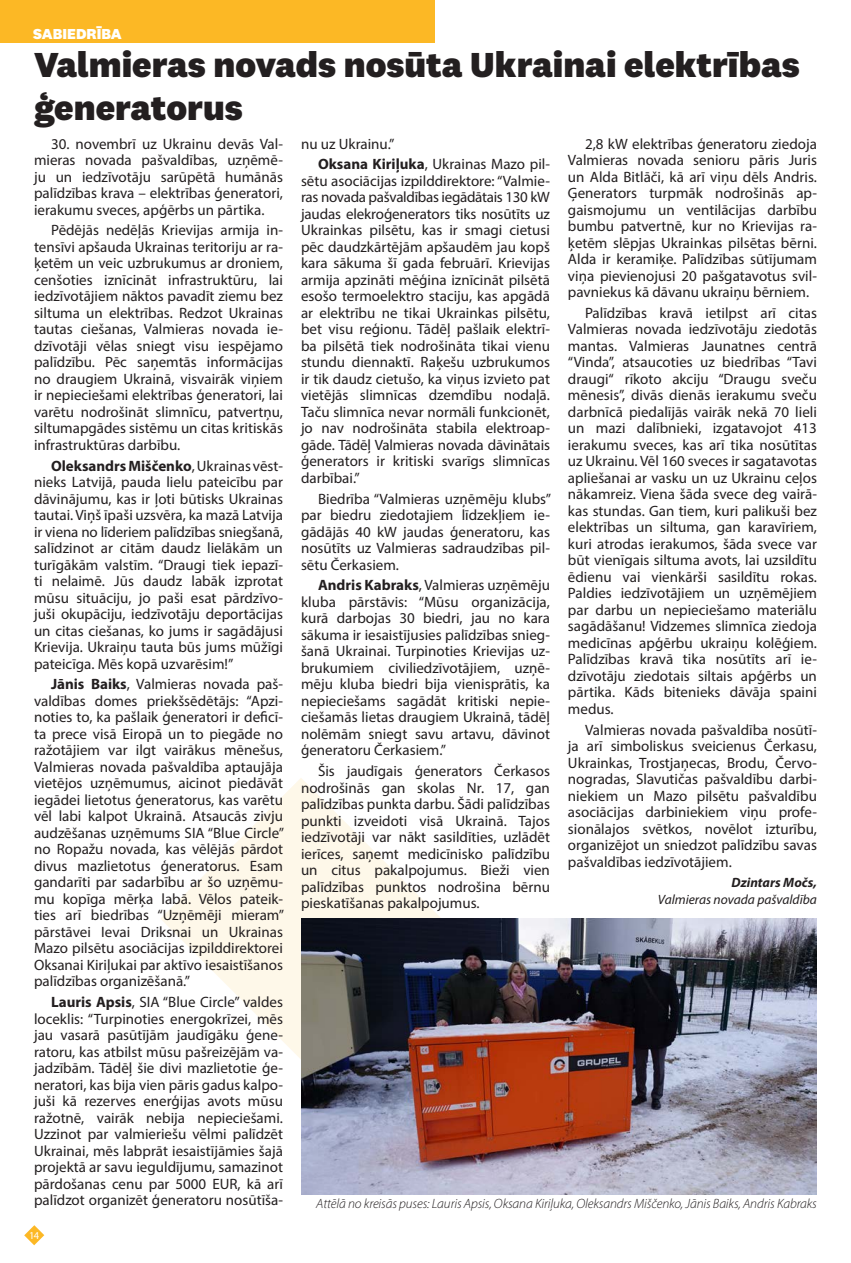
<style>
.page{position:relative;width:851px;height:1263px;background:#fff}
.page>*{position:absolute;margin:0;border:0;box-sizing:border-box;transform-origin:0 0}
.Virsraksts{font:800 36px/43.2px "National 2";color:#231f20}
.Pamata_teksts{font:15px/16.5px "Myriad Pro";color:#231f20;text-align:justify}
.t1{font:800 15px "National 2";color:#fff}
.Foto_apraksts{font:italic 300 13.5px "Myriad Pro";letter-spacing:-.01em;color:#231f20}
.Pamata_teksts-2{font:italic 13.5px/16.5px "Myriad Pro";color:#231f20;text-align:right}
.lpp{font:10.5px "Myriad Pro";color:#fff}
.s1{font-weight:700}
</style>
<div class="page">
<svg style="left:161px;top:778px;width:280px;height:281px"></svg>
<svg style="left:24px;top:1225px;width:20px;height:20px"></svg>
<div style="left:0;top:0;width:434px;height:43px;background:#fcb825"></div>
<img style="left:301px;top:919px;width:515px;height:275px">
<p class="t1" style="left:33px;top:25px;width:90px">SABIEDRĪBA</p>
<p class="Virsraksts" style="left:34px;top:43px;width:767px">Valmieras novads nosūta Ukrainai elektrības ģeneratorus</p>
<p class="Pamata_teksts" style="left:34px;top:135px;width:250px;text-indent:17px">30. novembrī uz Ukrainu devās Val&shy;mieras novada pašvaldības, uzņēmē&shy;ju un iedzīvotāju sarūpētā humānās palīdzības krava – elektrības ģeneratori, ierakumu sveces, apģērbs un pārtika.</p>
<p class="Pamata_teksts" style="left:34px;top:222px;width:250px;text-indent:17px">Pēdējās nedēļās Krievijas armija in&shy;tensīvi apšauda Ukrainas teritoriju ar ra&shy;ķetēm un veic uzbrukumus ar droniem, cenšoties iznīcināt infrastruktūru, lai iedzīvotājiem nāktos pavadīt ziemu bez siltuma un elektrības. Redzot Ukrainas tautas ciešanas, Valmieras novada ie&shy;dzīvotāji vēlas sniegt visu iespējamo palīdzību. Pēc saņemtās informācijas no draugiem Ukrainā, visvairāk viņiem ir nepieciešami elektrības ģeneratori, lai varētu nodrošināt slimnīcu, patvertņu, siltumapgādes sistēmu un citas kritiskās infrastruktūras darbību.</p>
<p class="Pamata_teksts" style="left:34px;top:457px;width:250px;text-indent:17px"><span class="s1">Oleksandrs Miščenko</span>, Ukrainas vēst&shy;nieks Latvijā, pauda lielu pateicību par dāvinājumu, kas ir ļoti būtisks Ukrainas tautai. Viņš īpaši uzsvēra, ka mazā Latvija ir viena no līderiem palīdzības sniegšanā, salīdzinot ar citām daudz lielākām un turīgākām valstīm. “Draugi tiek iepazī&shy;ti nelaimē. Jūs daudz labāk izprotat mūsu situāciju, jo paši esat pārdzīvo&shy;juši okupāciju, iedzīvotāju deportācijas un citas ciešanas, ko jums ir sagādājusi Krievija. Ukraiņu tauta būs jums mūžīgi pateicīga. Mēs kopā uzvarēsim!”</p>
<p class="Pamata_teksts" style="left:34px;top:676px;width:252px;text-indent:17px"><span class="s1">Jānis Baiks</span>, Valmieras novada paš&shy;valdības domes priekšsēdētājs: “Apzi&shy;noties to, ka pašlaik ģeneratori ir deficī&shy;ta prece visā Eiropā un to piegāde no ražotājiem var ilgt vairākus mēnešus, Valmieras novada pašvaldība aptaujāja vietējos uzņēmumus, aicinot piedāvāt iegādei lietotus ģeneratorus, kas varētu vēl labi kalpot Ukrainā. Atsaucās zivju audzēšanas uzņēmums SIA “Blue Circle” no Ropažu novada, kas vēlējās pārdot divus mazlietotus ģeneratorus. Esam gandarīti par sadarbību ar šo uzņēmu&shy;mu kopīga mērķa labā. Vēlos pateik&shy;ties arī biedrības “Uzņēmēji mieram” pārstāvei Ievai Driksnai un Ukrainas Mazo pilsētu asociācijas izpilddirektorei Oksanai Kiriļukai par aktīvo iesaistīšanos palīdzības organizēšanā.”</p>
<p class="Pamata_teksts" style="left:34px;top:994px;width:250px;text-indent:17px"><span class="s1">Lauris Apsis</span>, SIA “Blue Circle” valdes loceklis: “Turpinoties energokrīzei, mēs jau vasarā pasūtījām jaudīgāku ģene&shy;ratoru, kas atbilst mūsu pašreizējām va&shy;jadzībām. Tādēļ šie divi mazlietotie ģe&shy;neratori, kas bija vien pāris gadus kalpo&shy;juši kā rezerves enerģijas avots mūsu ražotnē, vairāk nebija nepieciešami.<br>Uzzinot par valmieriešu vēlmi palīdzēt Ukrainai, mēs labprāt iesaistījāmies šajā projektā ar savu ieguldījumu, samazinot pārdošanas cenu par 5000 EUR, kā arī palīdzot organizēt ģeneratoru nosūtīša-</p>
<p class="lpp" style="left:29px;top:1229px;width:11px">14</p>
<p class="Pamata_teksts" style="left:301px;top:135px;width:95px">nu uz Ukrainu.”</p>
<p class="Pamata_teksts" style="left:301px;top:156px;width:250px;text-indent:17px"><span class="s1">Oksana Kiriļuka</span>, Ukrainas Mazo pil&shy;sētu asociācijas izpilddirektore: “Valmie&shy;ras novada pašvaldības iegādātais 130 kW jaudas elekroģenerators tiks nosūtīts uz Ukrainkas pilsētu, kas ir smagi cietusi pēc daudzkārtējām apšaudēm jau kopš kara sākuma šī gada februārī. Krievijas armija apzināti mēģina iznīcināt pilsētā esošo termoelektro staciju, kas apgādā ar elektrību ne tikai Ukrainkas pilsētu, bet visu reģionu. Tādēļ pašlaik elektrī&shy;ba pilsētā tiek nodrošināta tikai vienu stundu diennaktī. Raķešu uzbrukumos ir tik daudz cietušo, ka viņus izvieto pat vietējās slimnīcas dzemdību nodaļā.<br>Taču slimnīca nevar normāli funkcionēt, jo nav nodrošināta stabila elektroap&shy;gāde. Tādēļ Valmieras novada dāvinātais ģenerators ir kritiski svarīgs slimnīcas darbībai.”</p>
<p class="Pamata_teksts" style="left:301px;top:490px;width:252px;text-indent:17px">Biedrība “Valmieras uzņēmēju klubs” par biedru ziedotajiem līdzekļiem ie&shy;gādājās 40 kW jaudas ģeneratoru, kas nosūtīts uz Valmieras sadraudzības pil&shy;sētu Čerkasiem.</p>
<p class="Pamata_teksts" style="left:301px;top:577px;width:250px;text-indent:17px"><span class="s1">Andris Kabraks</span>, Valmieras uzņēmēju kluba pārstāvis: “Mūsu organizācija, kurā darbojas 30 biedri, jau no kara sākuma ir iesaistījusies palīdzības snieg&shy;šanā Ukrainai. Turpinoties Krievijas uz&shy;brukumiem civiliedzīvotājiem, uzņē&shy;mēju kluba biedri bija vienisprātis, ka nepieciešams sagādāt kritiski nepie&shy;ciešamās lietas draugiem Ukrainā, tādēļ nolēmām sniegt savu artavu, dāvinot ģeneratoru Čerkasiem.”</p>
<p class="Pamata_teksts" style="left:301px;top:763px;width:250px;text-indent:17px">Šis jaudīgais ģenerators Čerkasos nodrošinās gan skolas Nr. 17, gan palīdzības punkta darbu. Šādi palīdzības punkti izveidoti visā Ukrainā. Tajos iedzīvotāji var nākt sasildīties, uzlādēt ierīces, saņemt medicīnisko palīdzību un citus pakalpojumus. Bieži vien palīdzības punktos nodrošina bērnu pieskatīšanas pakalpojumus.</p>
<p class="Pamata_teksts" style="left:568px;top:135px;width:250px;text-indent:17px">2,8 kW elektrības ģeneratoru ziedoja Valmieras novada senioru pāris Juris un Alda Bitlāči, kā arī viņu dēls Andris.<br>Ģenerators turpmāk nodrošinās ap&shy;gaismojumu un ventilācijas darbību bumbu patvertnē, kur no Krievijas ra&shy;ķetēm slēpjas Ukrainkas pilsētas bērni.<br>Alda ir keramiķe. Palīdzības sūtījumam viņa pievienojusi 20 pašgatavotus svil&shy;pavniekus kā dāvanu ukraiņu bērniem.</p>
<p class="Pamata_teksts" style="left:568px;top:304px;width:250px;text-indent:17px">Palīdzības kravā ietilpst arī citas Valmieras novada iedzīvotāju ziedotās mantas. Valmieras Jaunatnes centrā “Vinda”, atsaucoties uz biedrības “Tavi draugi“ rīkoto akciju “Draugu sveču mēnesis”, divās dienās ierakumu sveču darbnīcā piedalījās vairāk nekā 70 lieli un mazi dalībnieki, izgatavojot 413 ierakumu sveces, kas arī tika nosūtītas uz Ukrainu. Vēl 160 sveces ir sagatavotas apliešanai ar vasku un uz Ukrainu ceļos nākamreiz. Viena šāda svece deg vairā&shy;kas stundas. Gan tiem, kuri palikuši bez elektrības un siltuma, gan karavīriem, kuri atrodas ierakumos, šāda svece var būt vienīgais siltuma avots, lai uzsildītu ēdienu vai vienkārši sasildītu rokas.<br>Paldies iedzīvotājiem un uzņēmējiem par darbu un nepieciešamo materiālu sagādāšanu! Vidzemes slimnīca ziedoja medicīnas apģērbu ukraiņu kolēģiem.<br>Palīdzības kravā tika nosūtīts arī ie&shy;dzīvotāju ziedotais siltais apģērbs un pārtika. Kāds bitenieks dāvāja spaini medus.</p>
<p class="Pamata_teksts" style="left:568px;top:721px;width:250px;text-indent:17px">Valmieras novada pašvaldība nosūtī&shy;ja arī simboliskus sveicienus Čerkasu, Ukrainkas, Trostjaņecas, Brodu, Červo&shy;nogradas, Slavutičas pašvaldību darbi&shy;niekiem un Mazo pilsētu pašvaldību asociācijas darbiniekiem viņu profe&shy;sionālajos svētkos, novēlot izturību, organizējot un sniedzot palīdzību savas pašvaldības iedzīvotājiem.</p>
<p class="Pamata_teksts-2" style="left:657px;top:874px;width:160px"><span class="s1">Dzintars Močs,<br></span>Valmieras novada pašvaldība</p>
<p class="Foto_apraksts" style="left:316px;top:1196px;width:502px">Attēlā no kreisās puses: Lauris Apsis, Oksana Kiriļuka, Oleksandrs Miščenko, Jānis Baiks, Andris Kabraks</p>
</div>
